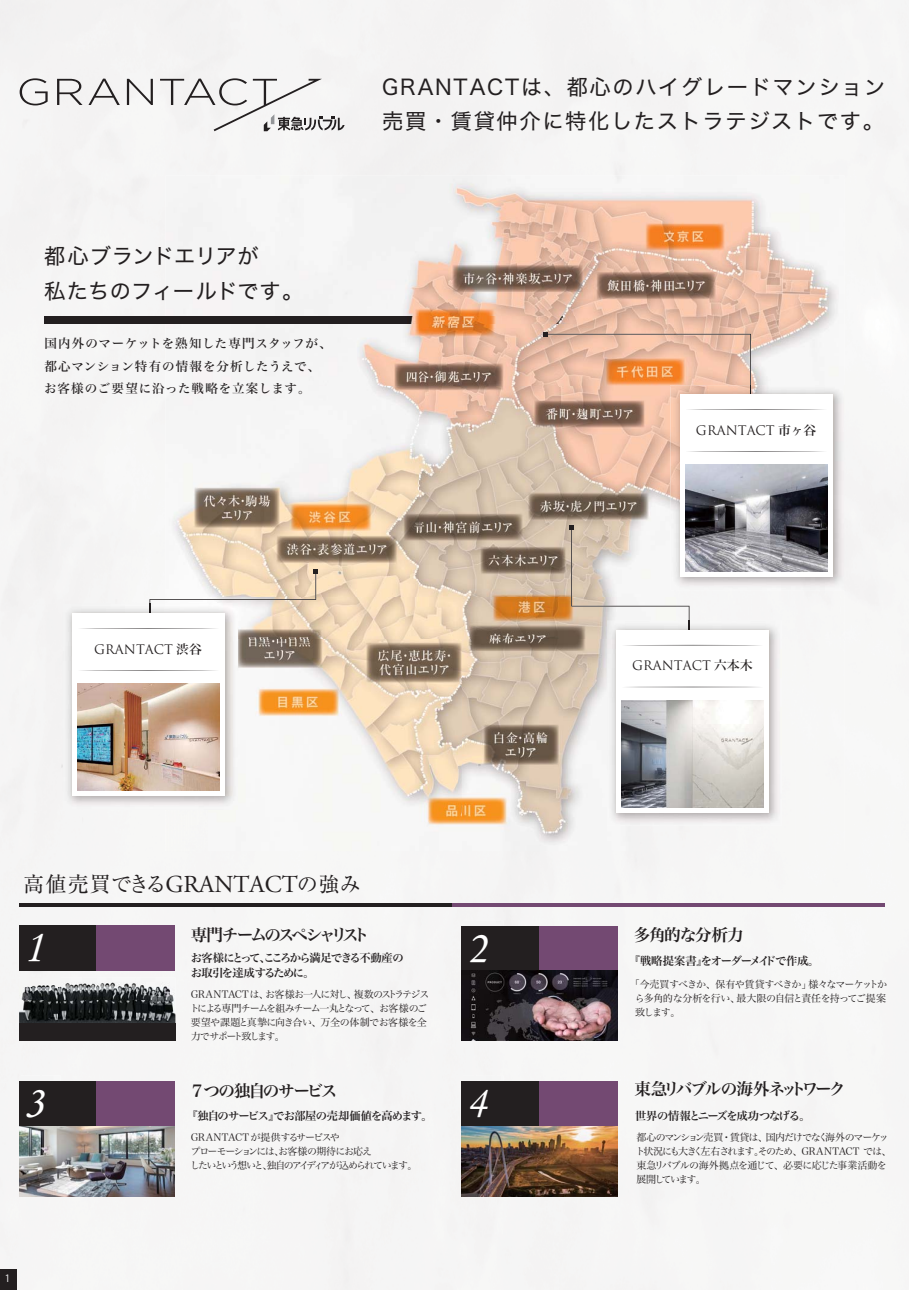
<style>
.page{position:relative;width:909px;height:1290px;background:#fff}
.page>*{position:absolute;margin:0;border:0;box-sizing:border-box;transform-origin:0 0}
.t1{font:italic 40.5px "Stempel Garamond";color:#fff}
.t2{font:21.25px/33.8px "Hira Kaku DS W4 83 pv RKSJ H";letter-spacing:.075em;color:#231f20}
.t3{font:21.25px/35.5px "Hira Kaku DS W4 83 pv RKSJ H";letter-spacing:.005em;color:#231f20}
.t4{font:21.12px "Ryumin Pr 5 Regular 90 pv RKSJ H";letter-spacing:.02em;color:#231f20}
.t5{font:16.5px "Hira Min Pro W6 90 pv RKSJ H";letter-spacing:-.135em;color:#231f20}
.t6{font:16.5px "Hira Min Pro W6 90 pv RKSJ H";letter-spacing:-.175em;color:#231f20}
.t7{font:16.5px "Hira Min Pro W6 90 pv RKSJ H";letter-spacing:-.085em;color:#231f20}
.t8{font:16.5px "Hira Min Pro W6 90 pv RKSJ H";letter-spacing:-.06em;color:#231f20}
.t9{font:12.75px "Trajan Pro 3";color:#231f20}
.t10{font:12.5px/22.5px "Hira Min DS W5 83 pv RKSJ H";letter-spacing:.06em;color:#231f20}
.t11{font:11.25px/15px "Hira Min Pro W6 90 pv RKSJ H";letter-spacing:-.09em;color:#231f20}
.t12{font:11.25px "Hira Min Pro W6 90 pv RKSJ H";letter-spacing:-.065em;color:#231f20}
.t13{font:10px/13.8px "Hira Min Pro W3 90 pv RKSJ H";letter-spacing:-.1em;color:#231f20}
.t14{font:10px/13.8px "Hira Min Pro W3 90 pv RKSJ H";letter-spacing:-.12em;color:#231f20}
.t15{font:10px/13.8px "Hira Min Pro W3 90 pv RKSJ H";letter-spacing:-.135em;color:#231f20}
.t16{font:10px "Koz Go Pr 6 N Regular 90 pv RKSJ H";color:#fff}
.s1{font-family:"Hira Min DS W5 83 pv RKSJ H"}
.s2{font-family:"Adobe Garamond Pro";font-size:24.38px}
</style>
<div class="page">
<div style="left:0;top:0;width:185px;height:622px;background:#f5f5f5"></div>
<div style="left:826px;top:177px;width:82px;height:931px;background:#f7f7f6"></div>
<div style="left:0;top:622px;width:82px;height:312px;background:#f5f5f5"></div>
<div style="left:82px;top:809px;width:103px;height:388px;background:#f6f5f5"></div>
<div style="left:185px;top:851px;width:289px;height:439px;background:#f6f5f5"></div>
<div style="left:474px;top:851px;width:352px;height:83px;background:#f6f6f5"></div>
<div style="left:0;top:934px;width:20px;height:356px;background:#f5f5f5"></div>
<div style="left:41px;top:971px;width:42px;height:226px;background:#f6f5f5"></div>
<div style="left:496px;top:934px;width:325px;height:356px;background:#f6f6f5"></div>
<div style="left:20px;top:1040px;width:21px;height:211px;background:#f5f5f5"></div>
<div style="left:474px;top:1040px;width:22px;height:229px;background:#f5f4f3"></div>
<div style="left:45px;top:316px;width:531px;height:7px;background:#231f20"></div>
<img style="left:165px;top:175px;width:679px;height:211px">
<img style="left:165px;top:386px;width:505px;height:254px">
<div style="left:770px;top:590px;width:74px;height:50px;background:#f6f6f6"></div>
<img style="left:208px;top:640px;width:423px;height:211px">
<div style="left:760px;top:640px;width:84px;height:211px;background:#f7f7f6"></div>
<div style="left:165px;top:809px;width:43px;height:42px;background:#f7f7f6"></div>
<img style="left:165px;top:316px;width:411px;height:7px">
<img style="left:19px;top:977px;width:156px;height:46px">
<svg style="left:88px;top:79px;width:32px;height:26px"></svg>
<svg style="left:20px;top:78px;width:28px;height:27px"></svg>
<svg style="left:57px;top:79px;width:25px;height:26px"></svg>
<svg style="left:127px;top:79px;width:26px;height:26px"></svg>
<svg style="left:160px;top:78px;width:184px;height:53px"></svg>
<img style="left:606px;top:621px;width:175px;height:205px">
<div style="left:616px;top:630px;width:152px;height:183px;background:#fff"></div>
<img style="left:621px;top:700px;width:142px;height:107px">
<svg style="left:626px;top:687px;width:133px;height:1px"></svg>
<svg style="left:569px;top:525px;width:194px;height:121px"></svg>
<img style="left:63px;top:604px;width:174px;height:205px">
<div style="left:72px;top:613px;width:152px;height:183px;background:#fff"></div>
<img style="left:77px;top:684px;width:142px;height:107px">
<svg style="left:81px;top:670px;width:135px;height:1px"></svg>
<svg style="left:77px;top:569px;width:241px;height:60px"></svg>
<img style="left:670px;top:385px;width:175px;height:205px">
<svg style="left:542px;top:332px;width:208px;height:71px;background:#eab597"></svg>
<div style="left:679px;top:394px;width:153px;height:183px;background:#fff"></div>
<img style="left:685px;top:465px;width:141px;height:107px">
<svg style="left:688px;top:451px;width:136px;height:1px"></svg>
<svg style="left:688px;top:409px;width:136px;height:1px"></svg>
<div style="left:0;top:1269px;width:16px;height:21px;background:#231f20"></div>
<div style="left:19px;top:1023px;width:156px;height:17px;background:#231f20"></div>
<svg style="left:451px;top:902px;width:433px;height:4px;fill:#734972"></svg>
<svg style="left:19px;top:902px;width:432px;height:4px;fill:#231f20"></svg>
<div style="left:19px;top:926px;width:78px;height:45px;background:#231f20"></div>
<div style="left:96px;top:926px;width:79px;height:45px;background:#734972"></div>
<img style="left:20px;top:920px;width:40px;height:66px">
<div style="left:19px;top:1081px;width:78px;height:45px;background:#231f20"></div>
<div style="left:96px;top:1081px;width:79px;height:45px;background:#734972"></div>
<img style="left:20px;top:1075px;width:41px;height:6px">
<div style="left:461px;top:926px;width:79px;height:45px;background:#231f20"></div>
<div style="left:538px;top:926px;width:79px;height:45px;background:#734972"></div>
<img style="left:462px;top:920px;width:41px;height:6px">
<div style="left:461px;top:1081px;width:79px;height:45px;background:#231f20"></div>
<div style="left:538px;top:1081px;width:79px;height:45px;background:#734972"></div>
<img style="left:462px;top:1076px;width:41px;height:5px">
<img style="left:461px;top:970px;width:156px;height:70px">
<img style="left:19px;top:1126px;width:155px;height:70px">
<img style="left:461px;top:1126px;width:156px;height:70px">
<h2 class="t3" style="left:44px;top:241px;width:260px">都心ブランドエリアが<br>私たちのフィールドです。</h2>
<p class="t10" style="left:44px;top:334px;width:289px">国内外のマーケットを熟知した専門スタッフが、都心マンション特有の情報を分析したうえで、お客様のご要望に沿った戦略を立案します。</p>
<h2 class="t2" style="left:382px;top:73px;width:504px">GRANTACTは、都心のハイグレードマンション売買・賃貸仲介に特化したストラテジストです。</h2>
<p class="t9" style="left:695px;top:423px;width:122px">GRANTACT <span class="s1">市ヶ谷</span></p>
<p class="t9" style="left:94px;top:642px;width:109px">GRANTACT <span class="s1">渋谷</span></p>
<p class="t9" style="left:631px;top:658px;width:122px">GRANTACT <span class="s1">六本木</span></p>
<h3 class="t4" style="left:23px;top:876px;width:339px">高値売買できる<span class="s2">GRANTACT</span>の強み</h3>
<h1 class="t1" style="left:27px;top:930px;width:22px">1</h1>
<h1 class="t1" style="left:27px;top:1085px;width:22px">3</h1>
<h3 class="t6" style="left:191px;top:929px;width:180px">専門チームのスペシャリスト</h3>
<h3 class="t8" style="left:633px;top:929px;width:111px">多角的な分析力</h3>
<h1 class="t1" style="left:469px;top:930px;width:22px">2</h1>
<p class="t11" style="left:191px;top:952px;width:214px">お客様にとって、こころから満足できる不動産のお取引を達成するために。</p>
<p class="t11" style="left:629px;top:954px;width:192px">『戦略提案書』をオーダーメイドで作成。</p>
<p class="t13" style="left:190px;top:989px;width:241px">GRANTACTは、お客様お一人に対し、複数のストラテジストによる専門チームを組みチーム一丸となって、お客様のご要望や課題と真摯に向き合い、万全の体制でお客様を全力でサポート致します。</p>
<p class="t13" style="left:634px;top:979px;width:254px;text-align:justify;text-indent:-5px">「今売買すべきか、保有や賃貸すべきか」様々なマーケットから多角的な分析を行い、最大限の自信と責任を持ってご提案致します。</p>
<h3 class="t7" style="left:192px;top:1084px;width:147px">7つの独自のサービス</h3>
<h3 class="t5" style="left:634px;top:1082px;width:213px">東急リバブルの海外ネットワーク</h3>
<h1 class="t1" style="left:469px;top:1085px;width:22px">4</h1>
<p class="t11" style="left:634px;top:1110px;width:177px">世界の情報とニーズを成功つなげる。</p>
<p class="t12" style="left:187px;top:1111px;width:247px">『独自のサービス』でお部屋の売却価値を高めます。</p>
<p class="t15" style="left:190px;top:1132px;width:229px">GRANTACT が提供するサービスや<br>プローモーションには、お客様の期待にお応え<br>したいという想いと、独自のアイディアが込められています。</p>
<p class="t14" style="left:635px;top:1132px;width:257px">都心のマンション売買・賃貸は、国内だけでなく海外のマーケット状況にも大きく左右されます。そのため、GRANTACT では、東急リバブルの海外拠点を通じて、必要に応じた事業活動を展開しています。</p>
<p class="t16" style="left:5px;top:1274px;width:7px">1</p>
</div>
